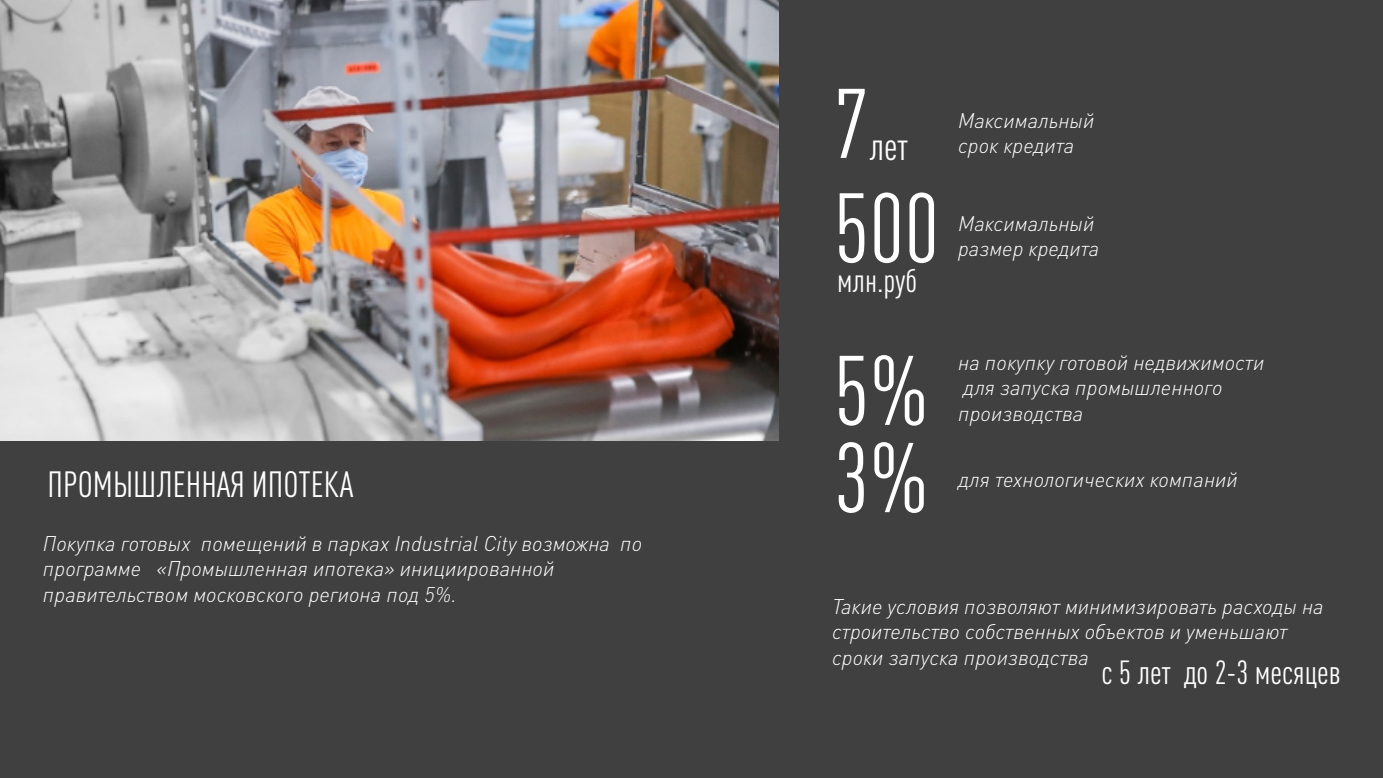
<style>
.page{position:relative;width:1383px;height:778px;background:#fff}
.page>*{position:absolute;margin:0;border:0;box-sizing:border-box;transform-origin:0 0}
.t1{font:condensed 97.2px "DIN Pro";color:#fff}
.t2{font:condensed 96.9px "DIN Pro";color:#fff}
.t3{font:condensed 38.1px "DIN Pro";color:#fff}
.t4{font:condensed 36px "DIN Pro";color:#fff}
.t5{font:condensed 33px "DIN Pro";color:#fff}
.t6{font:condensed 32.4px "DIN Pro";color:#fff}
.t7{font:italic 300 21px/25.2px "DIN Pro";color:#fff}
</style>
<div class="page">
<div style="left:0;top:0;width:1382px;height:778px;background:#404040"></div>
<img style="left:0;top:0;width:778px;height:440px">
<h3 class="t4" style="left:47px;top:472px;width:307px">ПРОМЫШЛЕННАЯ ИПОТЕКА</h3>
<p class="t7" style="left:43px;top:533px;width:601px">Покупка готовых помещений в парках Industrial City возможна по программе «Промышленная ипотека» инициированной правительством московского региона под 5%.</p>
<h2 class="t2" style="left:834px;top:89px;width:37px">7</h2>
<h3 class="t3" style="left:869px;top:133px;width:40px">лет</h3>
<h2 class="t2" style="left:834px;top:193px;width:107px">500</h2>
<h3 class="t6" style="left:837px;top:269px;width:82px">млн.руб</h3>
<p class="t7" style="left:958px;top:110px;width:138px">Максимальный срок кредита</p>
<p class="t7" style="left:958px;top:213px;width:143px">Максимальный размер кредита</p>
<h2 class="t2" style="left:834px;top:356px;width:96px">5%</h2>
<p class="t7" style="left:958px;top:352px;width:308px">на покупку готовой недвижимости для запуска промышленного производства</p>
<h1 class="t1" style="left:834px;top:443px;width:97px">3%</h1>
<p class="t7" style="left:958px;top:469px;width:281px">для технологических компаний</p>
<p class="t7" style="left:832px;top:596px;width:493px">Такие условия позволяют минимизировать расходы на строительство собственных объектов и уменьшают сроки запуска производства</p>
<h3 class="t5" style="left:1101px;top:660px;width:241px">с 5 лет до 2-3 месяцев</h3>
</div>
